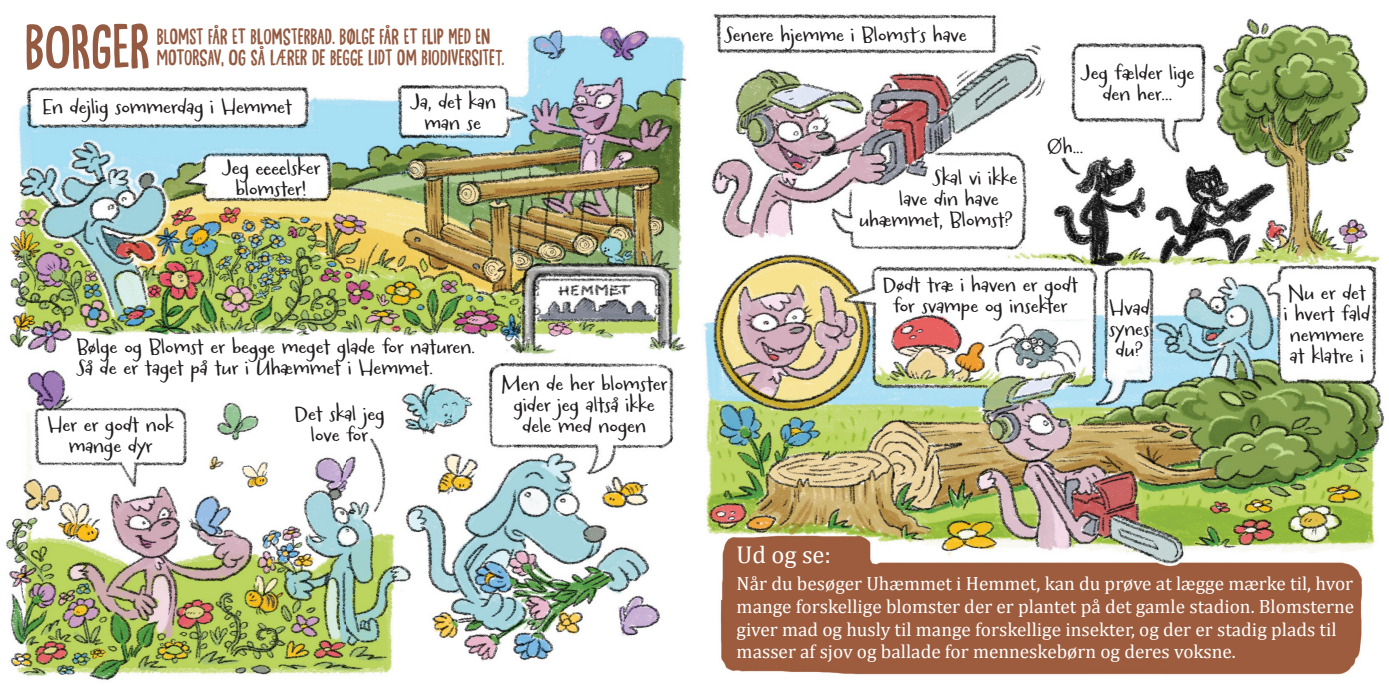
<style>
.page{position:relative;width:1389px;height:695px;background:#fff}
.page>*{position:absolute;margin:0;border:0;box-sizing:border-box;transform-origin:0 0}
.t1{font:59.5px "Guideline";color:#945b42}
.t2{font:24.5px "Cambria";color:#fff}
.t3{font:21px/21px "Carrotflower";color:#231f20;text-align:center}
.t4{font:21px/21px "Guideline";color:#945b42}
.t5{font:19.25px/22.8px "Cambria";color:#fff}
</style>
<div class="page">
<img style="left:6px;top:13px;width:1378px;height:667px">
<h1 class="t1" style="left:25px;top:11px;width:127px">BORGER</h1>
<p class="t4" style="left:157px;top:26px;width:349px">BLOMST FÅR ET BLOMSTERBAD. BØLGE FÅR ET FLIP MED EN<br>MOTORSAV, OG SÅ LÆRER DE BEGGE LIDT OM BIODIVERSITET.</p>
<p class="t3" style="left:42px;top:98px;width:251px">En dejlig sommerdag i Hemmet</p>
<p class="t3" style="left:222px;top:159px;width:101px">Jeg eeeelsker blomster!</p>
<p class="t3" style="left:410px;top:93px;width:88px">Ja, det kan man se</p>
<p class="t3" style="left:76px;top:338px;width:400px;text-align:left">Bølge og Blomst er begge meget glade for naturen.<br>Så de er taget på tur i Uhæmmet i Hemmet.</p>
<p class="t3" style="left:47px;top:416px;width:128px">Her er godt nok mange dyr</p>
<p class="t3" style="left:294px;top:405px;width:92px">Det skal jeg love for</p>
<p class="t3" style="left:501px;top:375px;width:168px">Men de her blomster gider jeg altså ikke dele med nogen</p>
<p class="t3" style="left:724px;top:27px;width:244px">Senere hjemme i Blomst´s have</p>
<p class="t3" style="left:932px;top:169px;width:86px">Skal vi ikke</p>
<p class="t3" style="left:899px;top:190px;width:101px">lave din have</p>
<p class="t3" style="left:859px;top:211px;width:155px">uhæmmet, Blomst?</p>
<p class="t3" style="left:1080px;top:64px;width:116px">Jeg fælder lige den her...</p>
<p class="t3" style="left:1047px;top:138px;width:38px">Øh...</p>
<p class="t3" style="left:883px;top:276px;width:197px">Dødt træ i haven er godt for svampe og insekter</p>
<p class="t3" style="left:1109px;top:299px;width:42px">Hvad synes du?</p>
<p class="t2" style="left:737px;top:539px;width:96px">Ud og se:</p>
<p class="t3" style="left:1284px;top:284px;width:88px;text-align:left">Nu er det i hvert fald nemmere at klatre i</p>
<p class="t5" style="left:737px;top:572px;width:619px">Når du besøger Uhæmmet i Hemmet, kan du prøve at lægge mærke til, hvor mange forskellige blomster der er plantet på det gamle stadion. Blomsterne giver mad og husly til mange forskellige insekter, og der er stadig plads til masser af sjov og ballade for menneskebørn og deres voksne.</p>
</div>
